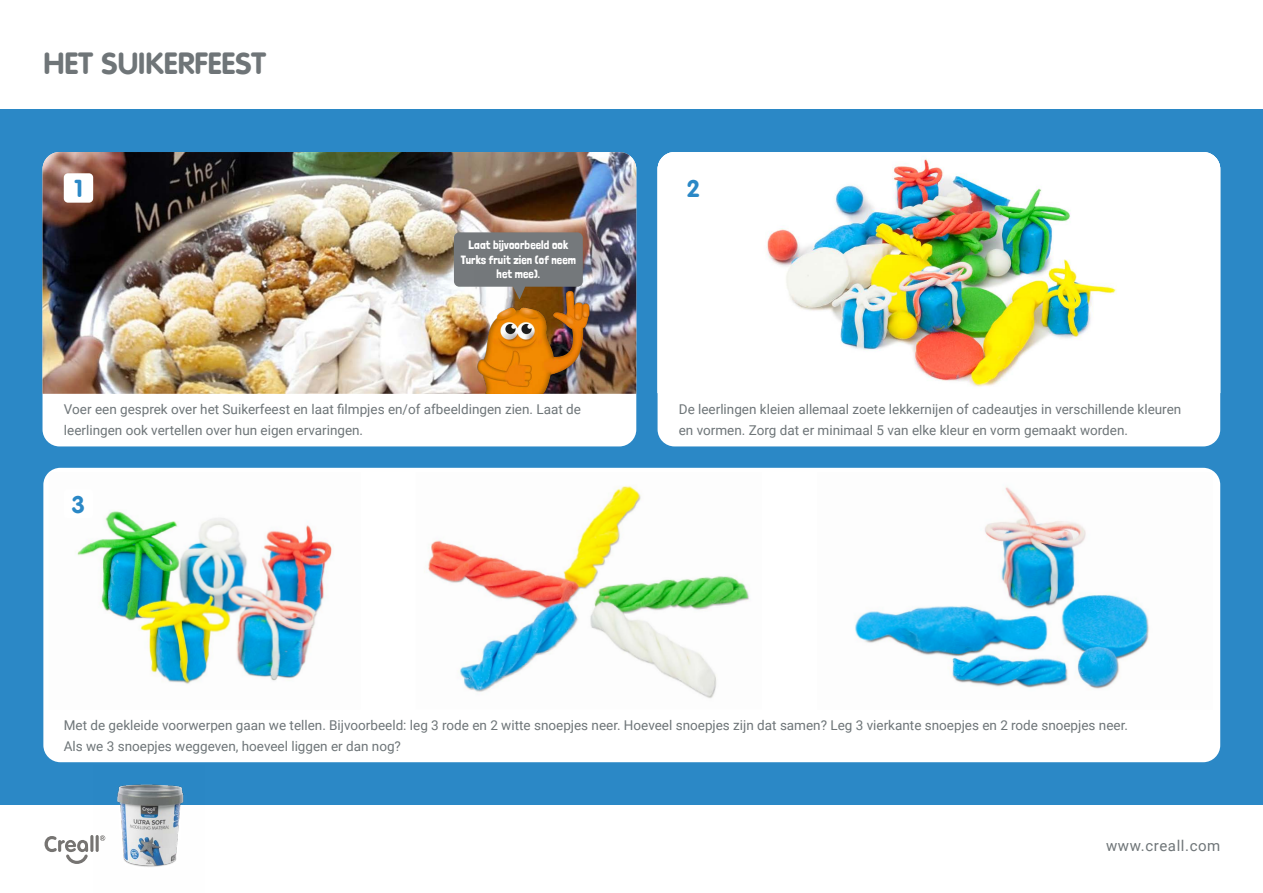
<style>
.page{position:relative;width:1263px;height:893px;background:#fff}
.page>*{position:absolute;margin:0;border:0;box-sizing:border-box;transform-origin:0 0}
.t1{font:700 30px "VAG Rounded";color:#6f7578}
.t2{font:700 24px "VAG Rounded";color:#2b88c6}
.t3{font:15px "Roboto";letter-spacing:.04em;color:#6f7578}
.t4{font:13.5px/21px "Roboto";color:#6e7578}
.t5{font:12px/14.4px "Londrina Solid";letter-spacing:.01em;color:#fff;text-align:center}
</style>
<div class="page">
<div style="left:0;top:109px;width:1263px;height:695px;background:#2b88c6"></div>
<div style="left:43px;top:152px;width:593px;height:294px;background:#fff;border-radius:17px"></div>
<img style="left:43px;top:152px;width:593px;height:242px">
<div style="left:657px;top:152px;width:563px;height:294px;background:#fff;border-radius:17px"></div>
<div style="left:43px;top:468px;width:1177px;height:294px;background:#fff;border-radius:17px"></div>
<img style="left:657px;top:152px;width:563px;height:241px">
<img style="left:855px;top:487px;width:294px;height:202px">
<img style="left:428px;top:485px;width:322px;height:213px">
<img style="left:77px;top:511px;width:255px;height:173px">
<div style="left:679px;top:173px;width:29px;height:30px;background:#fff;border-radius:4px"></div>
<div style="left:64px;top:173px;width:29px;height:30px;background:#fff;border-radius:4px"></div>
<div style="left:64px;top:489px;width:29px;height:29px;background:#fff;border-radius:4px"></div>
<svg style="left:454px;top:232px;width:129px;height:67px;background:#7b7e80"></svg>
<img style="left:94px;top:784px;width:111px;height:83px">
<svg style="left:100px;top:835px;width:5px;height:6px"></svg>
<hr style="left:96px;top:835px;width:3px;height:17px;background:#767472;border-radius:2px">
<hr style="left:90px;top:835px;width:3px;height:17px;background:#767472;border-radius:2px">
<svg style="left:45px;top:836px;width:43px;height:28px"></svg>
<img style="left:474px;top:271px;width:118px;height:122px">
<h1 class="t1" style="left:43px;top:50px;width:224px">HET SUIKERFEEST</h1>
<h2 class="t2" style="left:74px;top:178px;width:10px">1</h2>
<p class="t5" style="left:461px;top:238px;width:117px">Laat bijvoorbeeld ook<br>Turks fruit zien (of neem het mee).</p>
<h2 class="t2" style="left:687px;top:178px;width:15px">2</h2>
<p class="t4" style="left:64px;top:398px;width:518px">Voer een gesprek over het Suikerfeest en laat filmpjes en/of afbeeldingen zien. Laat de leerlingen ook vertellen over hun eigen ervaringen.</p>
<p class="t4" style="left:679px;top:398px;width:504px">De leerlingen kleien allemaal zoete lekkernijen of cadeautjes in verschillende kleuren en vormen. Zorg dat er minimaal 5 van elke kleur en vorm gemaakt worden.</p>
<h2 class="t2" style="left:72px;top:493px;width:15px">3</h2>
<p class="t4" style="left:64px;top:714px;width:1066px">Met de gekleide voorwerpen gaan we tellen. Bijvoorbeeld: leg 3 rode en 2 witte snoepjes neer. Hoeveel snoepjes zijn dat samen? Leg 3 vierkante snoepjes en 2 rode snoepjes neer.<br>Als we 3 snoepjes weggeven, hoeveel liggen er dan nog?</p>
<p class="t3" style="left:1106px;top:836px;width:116px">www.creall.com</p>
</div>
